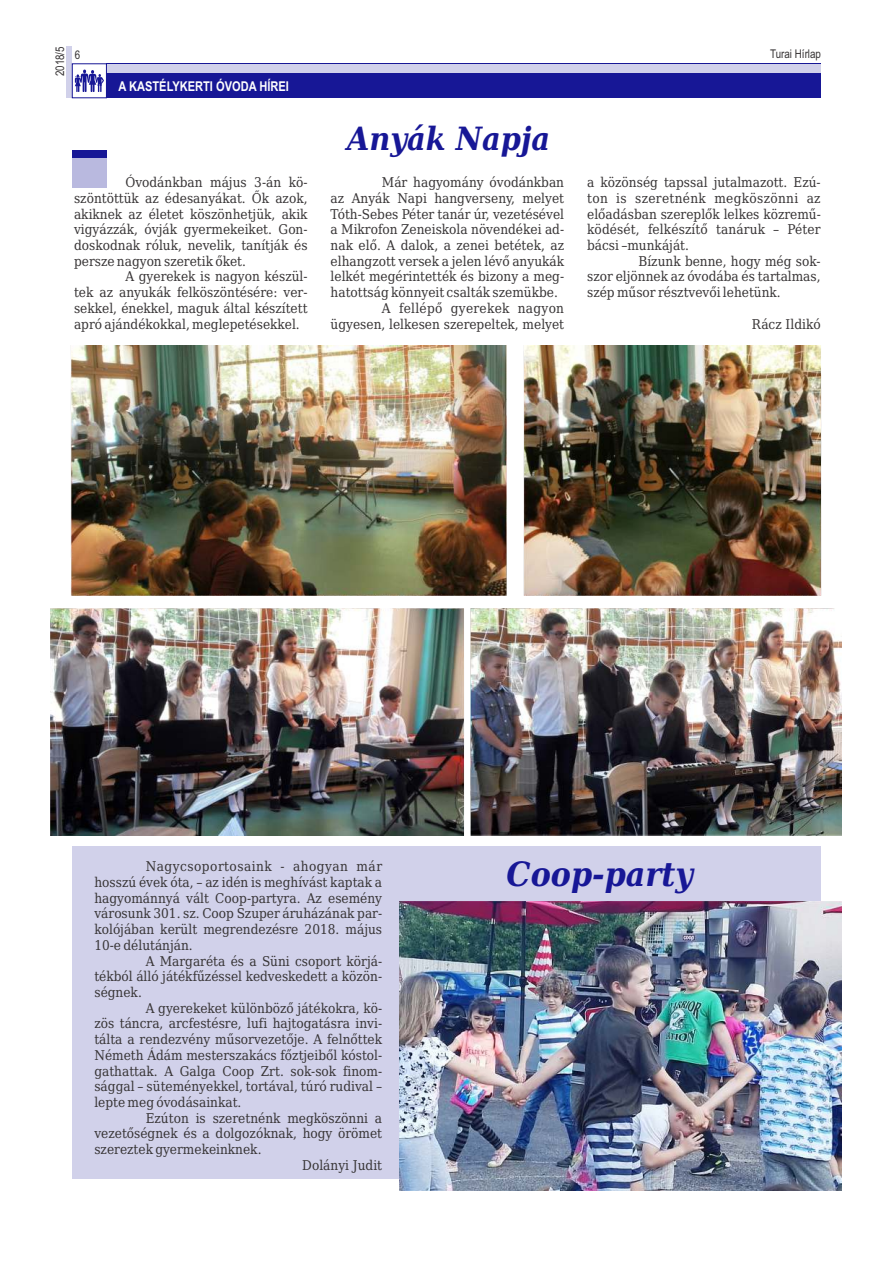
<style>
.page{position:relative;width:893px;height:1263px;background:#fff}
.page>*{position:absolute;margin:0;border:0;box-sizing:border-box;transform-origin:0 0}
.t1{font:italic 700 33.6px "DejaVu Serif Condensed";color:#171796}
.t2{font:italic 700 32.1px "DejaVu Serif Condensed";color:#171796}
.t3{font:13.5px/15.8px "DejaVu Serif Condensed";color:#373435;text-align:justify}
.t4{font:700 13.5px "Arial Narrow";color:#fefefe}
.t5{font:13.5px "DejaVu Serif Condensed";letter-spacing:.02em;color:#373435}
.t6{font:12px "Arial Narrow";color:#373435}
</style>
<div class="page">
<div style="left:72px;top:846px;width:749px;height:333px;background:#d1d1ea"></div>
<div style="left:106px;top:64px;width:715px;height:34px;background:#171796"></div>
<div style="left:106px;top:64px;width:715px;height:8px;background:#d1d1ea"></div>
<div style="left:66px;top:47px;width:6px;height:51px;background:#d1d1ea"></div>
<div style="left:72px;top:63px;width:35px;height:35px;border:1px solid #171796"></div>
<div style="left:72px;top:150px;width:34px;height:38px;background:#b9b9df"></div>
<div style="left:72px;top:150px;width:34px;height:8px;background:#171796"></div>
<svg style="left:75px;top:70px;width:29px;height:22px"></svg>
<img style="left:51px;top:346px;width:791px;height:489px">
<img style="left:400px;top:902px;width:442px;height:288px">
<p class="t6" style="left:55px;top:76px;width:32px;rotate:-90deg">2018/5</p>
<p class="t6" style="left:75px;top:51px;width:7px">6</p>
<p class="t6" style="left:770px;top:49px;width:53px">Turai Hírlap</p>
<p class="t4" style="left:118px;top:82px;width:172px">A KASTÉLYKERTI ÓVODA HÍREI</p>
<p class="t3" style="left:74px;top:176px;width:235px;text-indent:51px">Óvodánkban május 3-án kö&shy;szöntöttük az édesanyákat. Ők azok, akiknek az életet köszönhetjük, akik vigyázzák, óvják gyermekeiket. Gon&shy;doskodnak róluk, nevelik, tanítják és persze nagyon szeretik őket.</p>
<p class="t3" style="left:74px;top:270px;width:235px;text-indent:51px">A gyerekek is nagyon készül&shy;tek az anyukák felköszöntésére: ver&shy;sekkel, énekkel, maguk által készített apró ajándékokkal, meglepetésekkel.</p>
<h2 class="t2" style="left:347px;top:126px;width:204px">Anyák Napja</h2>
<p class="t3" style="left:382px;top:176px;width:184px">Már hagyomány óvodánkban</p>
<p class="t3" style="left:331px;top:191px;width:235px">az Anyák Napi hangverseny, melyet</p>
<p class="t3" style="left:331px;top:207px;width:235px">Tóth-Sebes Péter tanár úr, vezetésével</p>
<p class="t3" style="left:331px;top:223px;width:235px">a Mikrofon Zeneiskola növendékei ad-</p>
<p class="t3" style="left:331px;top:239px;width:235px">nak elő. A dalok, a zenei betétek, az</p>
<p class="t3" style="left:331px;top:254px;width:235px">elhangzott versek a jelen lévő anyukák</p>
<p class="t3" style="left:331px;top:270px;width:235px">lelkét megérintették és bizony a meg-</p>
<p class="t3" style="left:331px;top:286px;width:229px">hatottság könnyeit csalták szemükbe.</p>
<p class="t5" style="left:382px;top:303px;width:184px">A fellépő gyerekek nagyon</p>
<p class="t3" style="left:331px;top:317px;width:235px">ügyesen, lelkesen szerepeltek, melyet</p>
<p class="t3" style="left:587px;top:176px;width:235px">a közönség tapssal jutalmazott. Ezú&shy;ton is szeretnénk megköszönni az előadásban szereplők lelkes közremű&shy;ködését, felkészítő tanáruk – Péter bácsi –munkáját.</p>
<p class="t3" style="left:587px;top:254px;width:235px;text-indent:51px">Bízunk benne, hogy még sok&shy;szor eljönnek az óvodába és tartalmas, szép műsor résztvevői lehetünk.</p>
<p class="t3" style="left:752px;top:317px;width:70px">Rácz Ildikó</p>
<p class="t3" style="left:94px;top:860px;width:289px;text-indent:51px">Nagycsoportosaink - ahogyan már hosszú évek óta, – az idén is meghívást kaptak a hagyománnyá vált Coop-partyra. Az esemény városunk 301. sz. Coop Szuper áruházának par&shy;kolójában került megrendezésre 2018. május 10-e délutánján.</p>
<p class="t3" style="left:94px;top:954px;width:289px;text-indent:51px">A Margaréta és a Süni csoport körjá&shy;tékból álló játékfűzéssel kedveskedett a közön&shy;ségnek.</p>
<p class="t3" style="left:94px;top:1001px;width:289px;text-indent:51px">A gyerekeket különböző játékokra, kö&shy;zös táncra, arcfestésre, lufi hajtogatásra invi&shy;tálta a rendezvény műsorvezetője. A felnőttek Németh Ádám mesterszakács főztjeiből kóstol&shy;gathattak. A Galga Coop Zrt. sok-sok finom&shy;sággal – süteményekkel, tortával, túró rudival – lepte meg óvodásainkat.</p>
<p class="t3" style="left:146px;top:1111px;width:238px">Ezúton is szeretnénk megköszönni a</p>
<p class="t3" style="left:94px;top:1127px;width:289px">vezetőségnek és a dolgozóknak, hogy örömet</p>
<p class="t3" style="left:94px;top:1143px;width:169px">szereztek gyermekeinknek.</p>
<p class="t3" style="left:302px;top:1158px;width:81px">Dolányi Judit</p>
<h1 class="t1" style="left:507px;top:861px;width:188px">Coop-party</h1>
</div>
